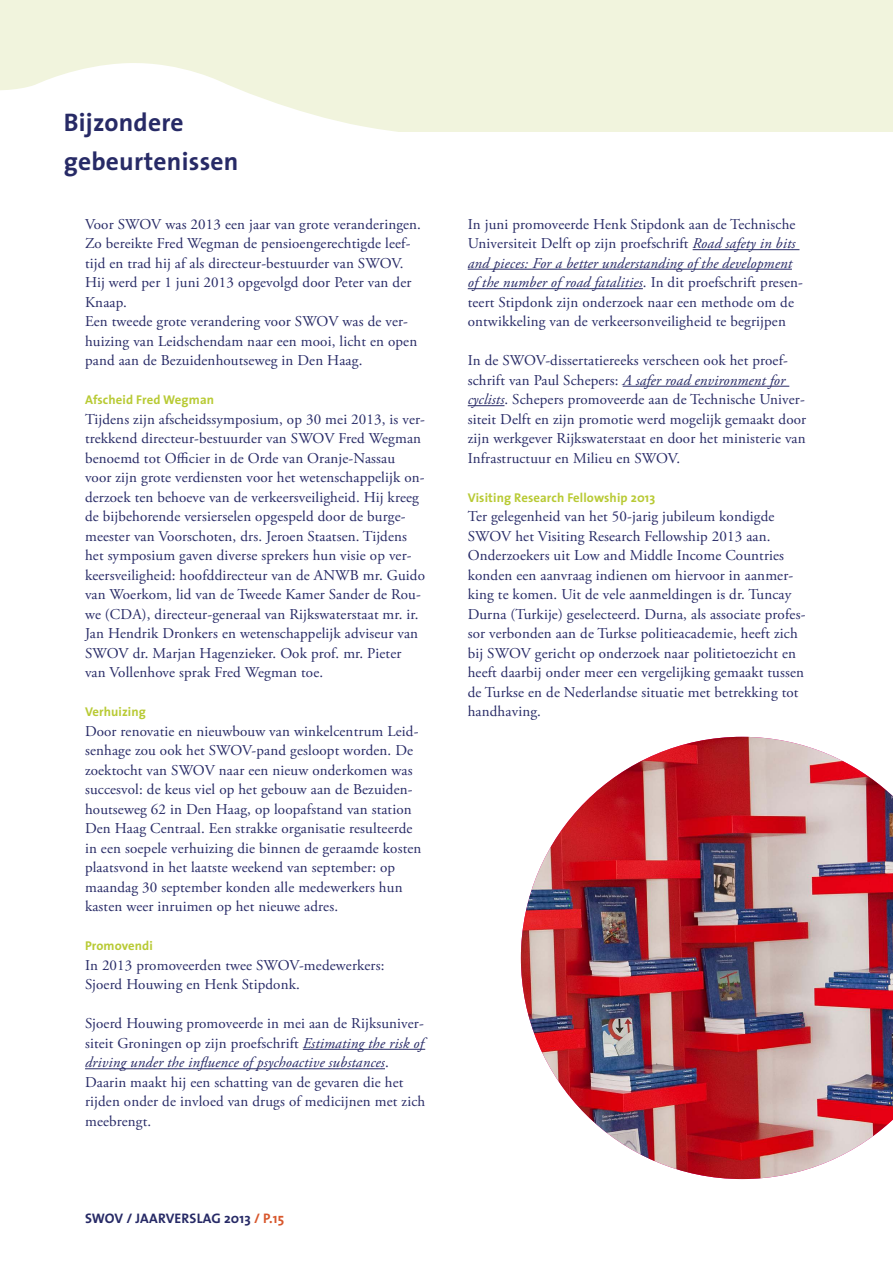
<style>
.page{position:relative;width:893px;height:1263px;background:#fff}
.page>*{position:absolute;margin:0;border:0;box-sizing:border-box;transform-origin:0 0}
.t1{font:700 25.5px/39px "The Sans";letter-spacing:.01em;color:#272a66}
.t2{font:15px/19.5px "Adobe Garamond Pro";letter-spacing:.01em;color:#272a66}
.t3{font:700 13.8px "The Sans";letter-spacing:.01em;color:#272a66}
.t4{font:700 12.75px "The Sans";letter-spacing:.01em;color:#b8ca34}
.s1{font-style:italic}
.s2{color:#d8572c}
</style>
<div class="page">
<svg style="left:0;top:0;width:893px;height:131px;background:#f2f5e1"></svg>
<hr style="left:303px;top:1049px;width:122px;height:1px;background:#272a66">
<hr style="left:85px;top:1068px;width:300px;height:1px;background:#272a66">
<hr style="left:693px;top:249px;width:106px;height:1px;background:#272a66">
<hr style="left:468px;top:269px;width:324px;height:1px;background:#272a66">
<hr style="left:468px;top:288px;width:175px;height:1px;background:#272a66">
<hr style="left:623px;top:386px;width:166px;height:1px;background:#272a66">
<hr style="left:468px;top:405px;width:36px;height:1px;background:#272a66">
<img style="left:521px;top:737px;width:372px;height:442px">
<h1 class="t1" style="left:64px;top:102px;width:176px">Bijzondere gebeurtenissen</h1>
<p class="t2" style="left:85px;top:215px;width:338px">Voor SWOV was 2013 een jaar van grote veranderingen.<br>Zo bereikte Fred Wegman de pensioengerechtigde leef&shy;tijd en trad hij af als directeur-bestuurder van SWOV.<br>Hij werd per 1 juni 2013 opgevolgd door Peter van der Knaap.<br>Een tweede grote verandering voor SWOV was de ver&shy;huizing van Leidschendam naar een mooi, licht en open pand aan de Bezuidenhoutseweg in Den Haag.</p>
<p class="t4" style="left:85px;top:389px;width:131px">Afscheid Fred Wegman</p>
<p class="t2" style="left:85px;top:410px;width:342px">Tijdens zijn afscheidssymposium, op 30 mei 2013, is ver&shy;trekkend directeur-bestuurder van SWOV Fred Wegman benoemd tot Officier in de Orde van Oranje-Nassau voor zijn grote verdiensten voor het wetenschappelijk on&shy;derzoek ten behoeve van de verkeersveiligheid. Hij kreeg de bijbehorende versierselen opgespeld door de burge&shy;meester van Voorschoten, drs. Jeroen Staatsen. Tijdens het symposium gaven diverse sprekers hun visie op ver&shy;keersveiligheid: hoofddirecteur van de ANWB mr. Guido van Woerkom, lid van de Tweede Kamer Sander de Rou&shy;we (CDA), directeur-generaal van Rijkswaterstaat mr. ir.<br>Jan Hendrik Dronkers en wetenschappelijk adviseur van SWOV dr. Marjan Hagenzieker. Ook prof. mr. Pieter van Vollenhove sprak Fred Wegman toe.</p>
<p class="t4" style="left:85px;top:701px;width:62px">Verhuizing</p>
<p class="t2" style="left:85px;top:722px;width:338px">Door renovatie en nieuwbouw van winkelcentrum Leid&shy;senhage zou ook het SWOV-pand gesloopt worden. De zoektocht van SWOV naar een nieuw onderkomen was succesvol: de keus viel op het gebouw aan de Bezuiden&shy;houtseweg 62 in Den Haag, op loopafstand van station Den Haag Centraal. Een strakke organisatie resulteerde in een soepele verhuizing die binnen de geraamde kosten plaatsvond in het laatste weekend van september: op maandag 30 september konden alle medewerkers hun kasten weer inruimen op het nieuwe adres.</p>
<p class="t4" style="left:85px;top:935px;width:69px">Promovendi</p>
<p class="t2" style="left:85px;top:956px;width:301px">In 2013 promoveerden twee SWOV-medewerkers:<br>Sjoerd Houwing en Henk Stipdonk.</p>
<p class="t2" style="left:85px;top:1014px;width:342px">Sjoerd Houwing promoveerde in mei aan de Rijksuniver&shy;siteit Groningen op zijn proefschrift <span class="s1">Estimating the risk of driving under the influence of psychoactive substances</span>.<br>Daarin maakt hij een schatting van de gevaren die het rijden onder de invloed van drugs of medicijnen met zich meebrengt.</p>
<p class="t3" style="left:85px;top:1207px;width:201px">SWOV / JAARVERSLAG 2013 <span class="s2">/ P.15</span></p>
<p class="t2" style="left:468px;top:215px;width:337px">In juni promoveerde Henk Stipdonk aan de Technische Universiteit Delft op zijn proefschrift <span class="s1">Road safety in bits and pieces: For a better understanding of the development of the number of road fatalities</span>. In dit proefschrift presen&shy;teert Stipdonk zijn onderzoek naar een methode om de ontwikkeling van de verkeersonveiligheid te begrijpen</p>
<p class="t2" style="left:468px;top:351px;width:340px">In de SWOV-dissertatiereeks verscheen ook het proef&shy;schrift van Paul Schepers: <span class="s1">A safer road environment for cyclists</span>. Schepers promoveerde aan de Technische Univer&shy;siteit Delft en zijn promotie werd mogelijk gemaakt door zijn werkgever Rijkswaterstaat en door het ministerie van Infrastructuur en Milieu en SWOV.</p>
<p class="t4" style="left:468px;top:487px;width:189px">Visiting Research Fellowship 2013</p>
<p class="t2" style="left:468px;top:507px;width:339px">Ter gelegenheid van het 50-jarig jubileum kondigde SWOV het Visiting Research Fellowship 2013 aan.<br>Onderzoekers uit Low and Middle Income Countries konden een aanvraag indienen om hiervoor in aanmer&shy;king te komen. Uit de vele aanmeldingen is dr. Tuncay Durna (Turkije) geselecteerd. Durna, als associate profes&shy;sor verbonden aan de Turkse politieacademie, heeft zich bij SWOV gericht op onderzoek naar politietoezicht en heeft daarbij onder meer een vergelijking gemaakt tussen de Turkse en de Nederlandse situatie met betrekking tot handhaving.</p>
</div>
